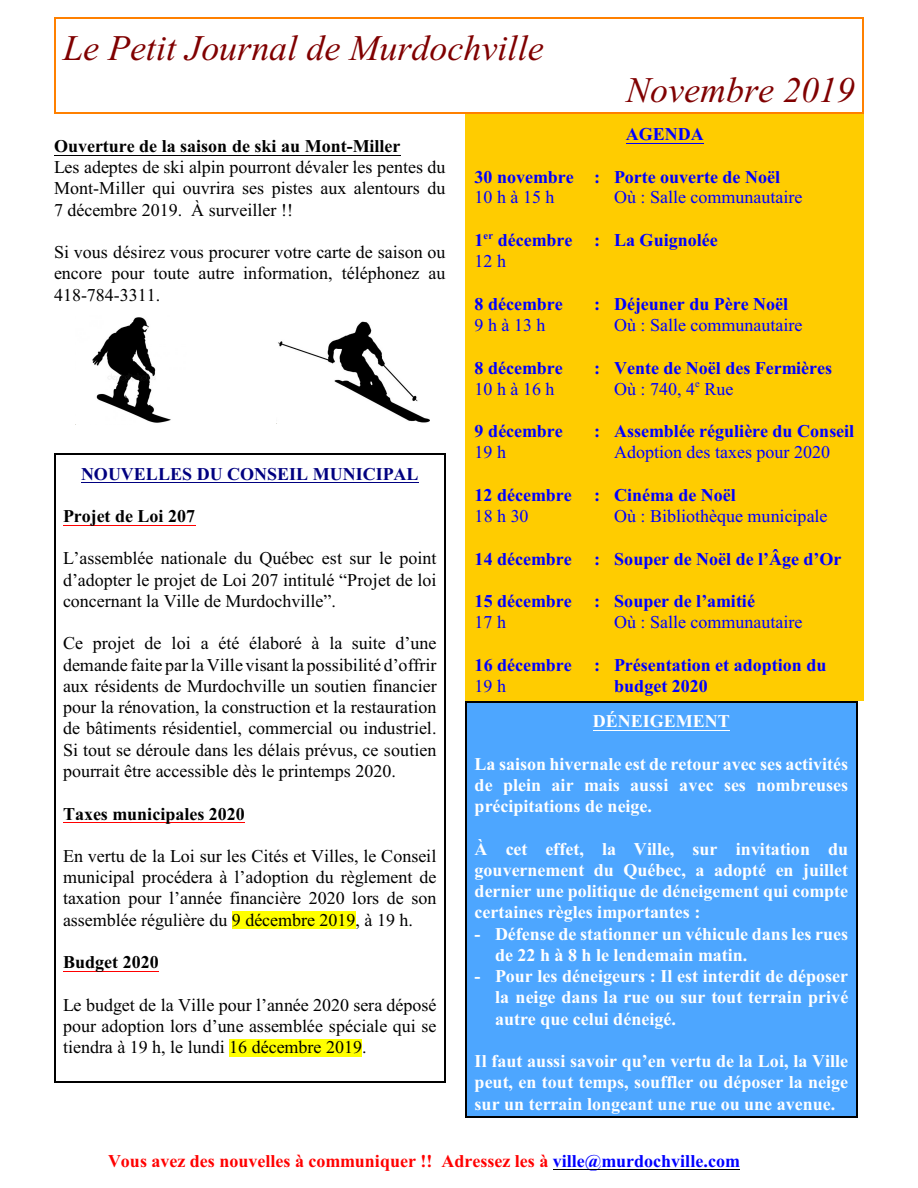
<style>
.page{position:relative;width:918px;height:1188px;background:#fff}
.page>*{position:absolute;margin:0;border:0;box-sizing:border-box;transform-origin:0 0}
.t1{font:italic 36px "Times New Roman";color:#800000}
.t2{font:18px/21.3px "Times New Roman";color:#000;text-align:justify}
.t3{font:700 18px/21.3px "Times New Roman";color:#fff;text-align:justify}
.t4{font:700 18px "Times New Roman";color:#00f}
.t5{font:18px "Times New Roman";color:#00f}
.t6{font:700 18px "Times New Roman";color:#000}
.t7{font:700 18px "Times New Roman";color:#f00}
.t8{font:700 18px "Times New Roman";color:#000080}
.t9{font:700 10.5px "Times New Roman";color:#00f}
.t10{font:10.5px "Times New Roman";color:#00f}
.s1{color:#00f}
</style>
<div class="page">
<hr style="left:553px;top:1169px;width:187px;height:1px;background:#000">
<hr style="left:54px;top:17px;width:1px;height:97px;background:#ff8000">
<hr style="left:863px;top:17px;width:1px;height:97px;background:#ff8000">
<hr style="left:54px;top:17px;width:810px;height:2px;background:#ff8000">
<hr style="left:54px;top:112px;width:810px;height:2px;background:#ff8000">
<hr style="left:54px;top:454px;width:1px;height:629px;background:#000">
<hr style="left:444px;top:454px;width:1px;height:629px;background:#000">
<hr style="left:54px;top:454px;width:391px;height:1px;background:#000">
<hr style="left:54px;top:1081px;width:391px;height:2px;background:#000">
<div style="left:466px;top:114px;width:398px;height:587px;background:#fc0"></div>
<div style="left:466px;top:701px;width:391px;height:417px;background:#4da6ff"></div>
<hr style="left:466px;top:701px;width:1px;height:417px;background:#000">
<hr style="left:856px;top:701px;width:1px;height:417px;background:#000">
<hr style="left:466px;top:701px;width:391px;height:1px;background:#000">
<hr style="left:466px;top:1116px;width:391px;height:2px;background:#000">
<hr style="left:54px;top:155px;width:346px;height:1px;background:#000">
<hr style="left:81px;top:482px;width:337px;height:1px;background:#000080">
<hr style="left:63px;top:525px;width:132px;height:1px;background:#f00">
<hr style="left:63px;top:822px;width:182px;height:1px;background:#f00">
<div style="left:232px;top:911px;width:124px;height:18px;background:#ff0"></div>
<hr style="left:63px;top:971px;width:96px;height:1px;background:#f00">
<div style="left:229px;top:1039px;width:133px;height:18px;background:#ff0"></div>
<hr style="left:626px;top:143px;width:78px;height:1px;background:#00f">
<hr style="left:593px;top:730px;width:137px;height:1px;background:#fff">
<img style="left:92px;top:317px;width:79px;height:106px">
<img style="left:278px;top:321px;width:152px;height:102px">
<h1 class="t1" style="left:63px;top:35px;width:482px">Le Petit Journal de Murdochville</h1>
<h1 class="t1" style="left:626px;top:77px;width:230px">Novembre 2019</h1>
<p class="t6" style="left:54px;top:140px;width:348px">Ouverture de la saison de ski au Mont-Miller</p>
<p class="t2" style="left:54px;top:158px;width:393px">Les adeptes de ski alpin pourront dévaler les pentes du Mont-Miller qui ouvrira ses pistes aux alentours du 7 décembre 2019. À surveiller !!</p>
<p class="t2" style="left:54px;top:243px;width:393px">Si vous désirez vous procurer votre carte de saison ou encore pour toute autre information, téléphonez au 418-784-3311.</p>
<p class="t8" style="left:81px;top:468px;width:339px">NOUVELLES DU CONSEIL MUNICIPAL</p>
<p class="t6" style="left:63px;top:510px;width:134px">Projet de Loi 207</p>
<p class="t2" style="left:63px;top:550px;width:375px">L’assemblée nationale du Québec est sur le point d’adopter le projet de Loi 207 intitulé “Projet de loi concernant la Ville de Murdochville”.</p>
<p class="t2" style="left:63px;top:634px;width:375px">Ce projet de loi a été élaboré à la suite d’une demande faite par la Ville visant la possibilité d’offrir aux résidents de Murdochville un soutien financier pour la rénovation, la construction et la restauration de bâtiments résidentiel, commercial ou industriel.<br>Si tout se déroule dans les délais prévus, ce soutien pourrait être accessible dès le printemps 2020.</p>
<p class="t6" style="left:63px;top:808px;width:183px">Taxes municipales 2020</p>
<p class="t2" style="left:63px;top:847px;width:375px">En vertu de la Loi sur les Cités et Villes, le Conseil municipal procédera à l’adoption du règlement de taxation pour l’année financière 2020 lors de son assemblée régulière du 9 décembre 2019, à 19 h.</p>
<p class="t6" style="left:63px;top:956px;width:97px">Budget 2020</p>
<p class="t2" style="left:63px;top:996px;width:375px">Le budget de la Ville pour l’année 2020 sera déposé pour adoption lors d’une assemblée spéciale qui se tiendra à 19 h, le lundi 16 décembre 2019.</p>
<p class="t4" style="left:626px;top:128px;width:79px">AGENDA</p>
<p class="t4" style="left:475px;top:170px;width:307px">30 novembre : Porte ouverte de Noël</p>
<p class="t5" style="left:475px;top:191px;width:81px">10 h à 15 h</p>
<p class="t5" style="left:614px;top:191px;width:190px">Où : Salle communautaire</p>
<p class="t4" style="left:475px;top:234px;width:245px">1 décembre : La Guignolée</p>
<p class="t9" style="left:484px;top:232px;width:11px">er</p>
<p class="t5" style="left:475px;top:255px;width:33px">12 h</p>
<p class="t4" style="left:475px;top:298px;width:90px">8 décembre</p>
<p class="t4" style="left:594px;top:298px;width:196px">: Déjeuner du Père Noël</p>
<p class="t5" style="left:475px;top:318px;width:72px">9 h à 13 h</p>
<p class="t5" style="left:614px;top:318px;width:190px">Où : Salle communautaire</p>
<p class="t4" style="left:475px;top:361px;width:90px">8 décembre</p>
<p class="t4" style="left:594px;top:361px;width:240px">: Vente de Noël des Fermières</p>
<p class="t5" style="left:475px;top:382px;width:81px">10 h à 16 h</p>
<p class="t5" style="left:614px;top:382px;width:121px">Où : 740, 4 Rue</p>
<p class="t10" style="left:695px;top:380px;width:6px">e</p>
<p class="t4" style="left:475px;top:425px;width:90px">9 décembre</p>
<p class="t4" style="left:594px;top:425px;width:262px">: Assemblée régulière du Conseil</p>
<p class="t5" style="left:475px;top:446px;width:33px">19 h</p>
<p class="t5" style="left:614px;top:446px;width:217px">Adoption des taxes pour 2020</p>
<p class="t4" style="left:475px;top:489px;width:263px">12 décembre : Cinéma de Noël</p>
<p class="t5" style="left:475px;top:510px;width:55px">18 h 30</p>
<p class="t5" style="left:614px;top:510px;width:215px">Où : Bibliothèque municipale</p>
<p class="t4" style="left:475px;top:553px;width:368px">14 décembre : Souper de Noël de l’Âge d’Or</p>
<p class="t4" style="left:475px;top:595px;width:282px">15 décembre : Souper de l’amitié</p>
<p class="t5" style="left:475px;top:616px;width:33px">17 h</p>
<p class="t5" style="left:614px;top:616px;width:190px">Où : Salle communautaire</p>
<p class="t4" style="left:475px;top:659px;width:353px">16 décembre : Présentation et adoption du</p>
<p class="t5" style="left:475px;top:680px;width:33px">19 h</p>
<p class="t4" style="left:614px;top:680px;width:95px">budget 2020</p>
<p class="t3" style="left:593px;top:712px;width:139px">DÉNEIGEMENT</p>
<p class="t3" style="left:475px;top:755px;width:375px">La saison hivernale est de retour avec ses activités de plein air mais aussi avec ses nombreuses précipitations de neige.</p>
<p class="t3" style="left:475px;top:840px;width:375px">À cet effet, la Ville, sur invitation du gouvernement du Québec, a adopté en juillet dernier une politique de déneigement qui compte certaines règles importantes :</p>
<p class="t3" style="left:495px;top:925px;width:355px;text-indent:-20px">- Défense de stationner un véhicule dans les rues de 22 h à 8 h le lendemain matin.</p>
<p class="t3" style="left:495px;top:967px;width:355px;text-indent:-20px">- Pour les déneigeurs : Il est interdit de déposer la neige dans la rue ou sur tout terrain privé autre que celui déneigé.</p>
<p class="t3" style="left:475px;top:1052px;width:375px">Il faut aussi savoir qu’en vertu de la Loi, la Ville peut, en tout temps, souffler ou déposer la neige sur un terrain longeant une rue ou une avenue.</p>
<p class="t7" style="left:108px;top:1155px;width:633px">Vous avez des nouvelles à communiquer !! Adressez les à <span class="s1">ville@murdochville.com</span></p>
</div>
